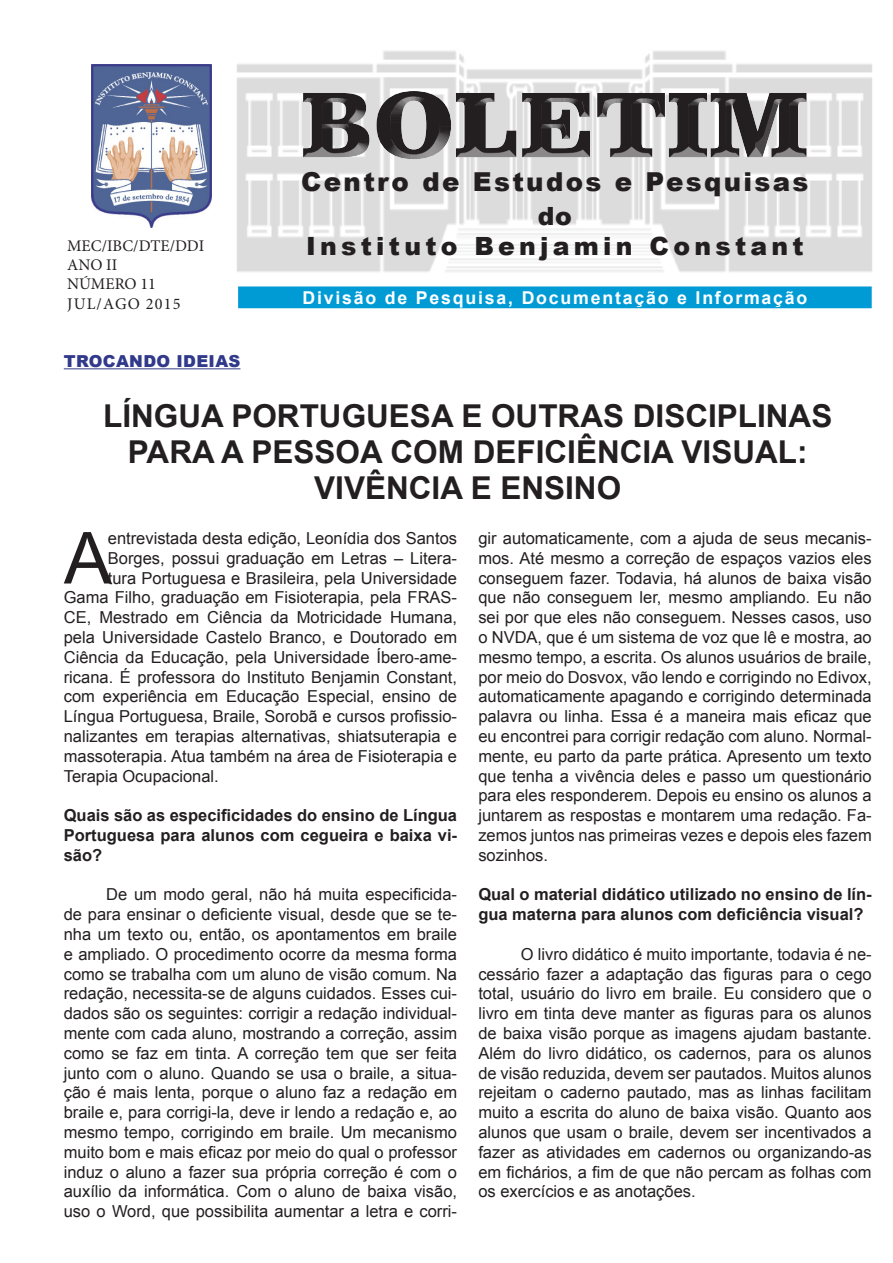
<style>
.page{position:relative;width:893px;height:1263px;background:#fff}
.page>*{position:absolute;margin:0;border:0;box-sizing:border-box;transform-origin:0 0}
.t1{font:71.85px "Arial";color:#231f20}
.t2{font:700 31.5px/36px "Arial";color:#231f20;text-align:center}
.t3{font:900 26.1px "Arial";letter-spacing:.09em;color:#231f20}
.t4{font:900 25.05px "Arial";letter-spacing:.17em;color:#231f20}
.t5{font:700 17.7px "Arial";letter-spacing:.1em;color:#fff}
.t6{font:16.5px/19.8px "Arial";color:#231f20;text-align:justify}
.t7{font:700 16.5px/19.8px "Arial";color:#231f20;text-align:justify}
.t8{font:900 16.5px "Arial";letter-spacing:.02em;color:#31398a}
.t9{font:16.2px "Minion Pro";color:#231f20}
.t10{font:16.2px "Minion Pro";letter-spacing:.07em;color:#231f20}
</style>
<div class="page">
<img style="left:237px;top:51px;width:635px;height:221px">
<div style="left:290px;top:93px;width:529px;height:78px;background:#fff;opacity:.54"></div>
<div style="left:290px;top:79px;width:529px;height:86px;background:#231f20;opacity:.75"></div>
<div style="left:238px;top:286px;width:634px;height:22px;background:#009bd5;border:1px solid #009bd5"></div>
<hr style="left:64px;top:368px;width:176px;height:1px;background:#31398a">
<img style="left:91px;top:65px;width:120px;height:163px">
<p class="t9" style="left:67px;top:235px;width:139px">MEC/IBC/DTE/DDI</p>
<p class="t9" style="left:67px;top:254px;width:52px">ANO II</p>
<p class="t9" style="left:67px;top:273px;width:90px">NÚMERO 11</p>
<p class="t10" style="left:67px;top:293px;width:115px">JUL/AGO 2015</p>
<p class="t3" style="left:301px;top:163px;width:509px">Centro de Estudos e Pesquisas</p>
<p class="t4" style="left:538px;top:198px;width:36px">do</p>
<p class="t4" style="left:306px;top:228px;width:499px">Instituto Benjamin Constant</p>
<p class="t5" style="left:302px;top:286px;width:506px">Divisão de Pesquisa, Documentação e Informação</p>
<p class="t8" style="left:64px;top:349px;width:178px">TROCANDO IDEIAS</p>
<p class="t2" style="left:103px;top:399px;width:731px">LÍNGUA PORTUGUESA E OUTRAS DISCIPLINAS<br>PARA A PESSOA COM DEFICIÊNCIA VISUAL:</p>
<p class="t2" style="left:314px;top:471px;width:308px">VIVÊNCIA E ENSINO</p>
<p class="t1" style="left:64px;top:511px;width:49px">A</p>
<p class="t6" style="left:108px;top:528px;width:351px">entrevistada desta edição, Leonídia dos Santos</p>
<p class="t6" style="left:108px;top:548px;width:351px">Borges, possui graduação em Letras – Litera-</p>
<p class="t6" style="left:108px;top:568px;width:351px">tura Portuguesa e Brasileira, pela Universidade</p>
<p class="t6" style="left:64px;top:588px;width:395px">Gama Filho, graduação em Fisioterapia, pela FRAS-</p>
<p class="t6" style="left:64px;top:608px;width:395px">CE, Mestrado em Ciência da Motricidade Humana,</p>
<p class="t6" style="left:64px;top:627px;width:395px">pela Universidade Castelo Branco, e Doutorado em</p>
<p class="t6" style="left:64px;top:647px;width:395px">Ciência da Educação, pela Universidade Íbero-ame-</p>
<p class="t6" style="left:64px;top:667px;width:395px">ricana. É professora do Instituto Benjamin Constant,</p>
<p class="t6" style="left:64px;top:687px;width:395px">com experiência em Educação Especial, ensino de</p>
<p class="t6" style="left:64px;top:707px;width:395px">Língua Portuguesa, Braile, Sorobã e cursos profissio-</p>
<p class="t6" style="left:64px;top:726px;width:395px">nalizantes em terapias alternativas, shiatsuterapia e</p>
<p class="t6" style="left:64px;top:746px;width:395px">massoterapia. Atua também na área de Fisioterapia e</p>
<p class="t6" style="left:64px;top:766px;width:156px">Terapia Ocupacional.</p>
<p class="t7" style="left:64px;top:806px;width:395px">Quais são as especificidades do ensino de Língua Portuguesa para alunos com cegueira e baixa vi&shy;são?</p>
<p class="t6" style="left:64px;top:885px;width:395px;text-indent:43px">De um modo geral, não há muita especificida&shy;de para ensinar o deficiente visual, desde que se te&shy;nha um texto ou, então, os apontamentos em braile e ampliado. O procedimento ocorre da mesma forma como se trabalha com um aluno de visão comum. Na redação, necessita-se de alguns cuidados. Esses cui&shy;dados são os seguintes: corrigir a redação individual&shy;mente com cada aluno, mostrando a correção, assim como se faz em tinta. A correção tem que ser feita junto com o aluno. Quando se usa o braile, a situa&shy;ção é mais lenta, porque o aluno faz a redação em braile e, para corrigi-la, deve ir lendo a redação e, ao mesmo tempo, corrigindo em braile. Um mecanismo muito bom e mais eficaz por meio do qual o professor induz o aluno a fazer sua própria correção é com o auxílio da informática. Com o aluno de baixa visão, uso o Word, que possibilita aumentar a letra e corri-</p>
<p class="t6" style="left:478px;top:528px;width:395px">gir automaticamente, com a ajuda de seus mecanis&shy;mos. Até mesmo a correção de espaços vazios eles conseguem fazer. Todavia, há alunos de baixa visão que não conseguem ler, mesmo ampliando. Eu não sei por que eles não conseguem. Nesses casos, uso o NVDA, que é um sistema de voz que lê e mostra, ao mesmo tempo, a escrita. Os alunos usuários de braile, por meio do Dosvox, vão lendo e corrigindo no Edivox, automaticamente apagando e corrigindo determinada palavra ou linha. Essa é a maneira mais eficaz que eu encontrei para corrigir redação com aluno. Normal&shy;mente, eu parto da parte prática. Apresento um texto que tenha a vivência deles e passo um questionário para eles responderem. Depois eu ensino os alunos a juntarem as respostas e montarem uma redação. Fa&shy;zemos juntos nas primeiras vezes e depois eles fazem sozinhos.</p>
<p class="t7" style="left:478px;top:885px;width:395px">Qual o material didático utilizado no ensino de lín&shy;gua materna para alunos com deficiência visual?</p>
<p class="t6" style="left:478px;top:944px;width:395px;text-indent:43px">O livro didático é muito importante, todavia é ne&shy;cessário fazer a adaptação das figuras para o cego total, usuário do livro em braile. Eu considero que o livro em tinta deve manter as figuras para os alunos de baixa visão porque as imagens ajudam bastante.<br>Além do livro didático, os cadernos, para os alunos de visão reduzida, devem ser pautados. Muitos alunos rejeitam o caderno pautado, mas as linhas facilitam muito a escrita do aluno de baixa visão. Quanto aos alunos que usam o braile, devem ser incentivados a fazer as atividades em cadernos ou organizando-as em fichários, a fim de que não percam as folhas com os exercícios e as anotações.</p>
</div>
